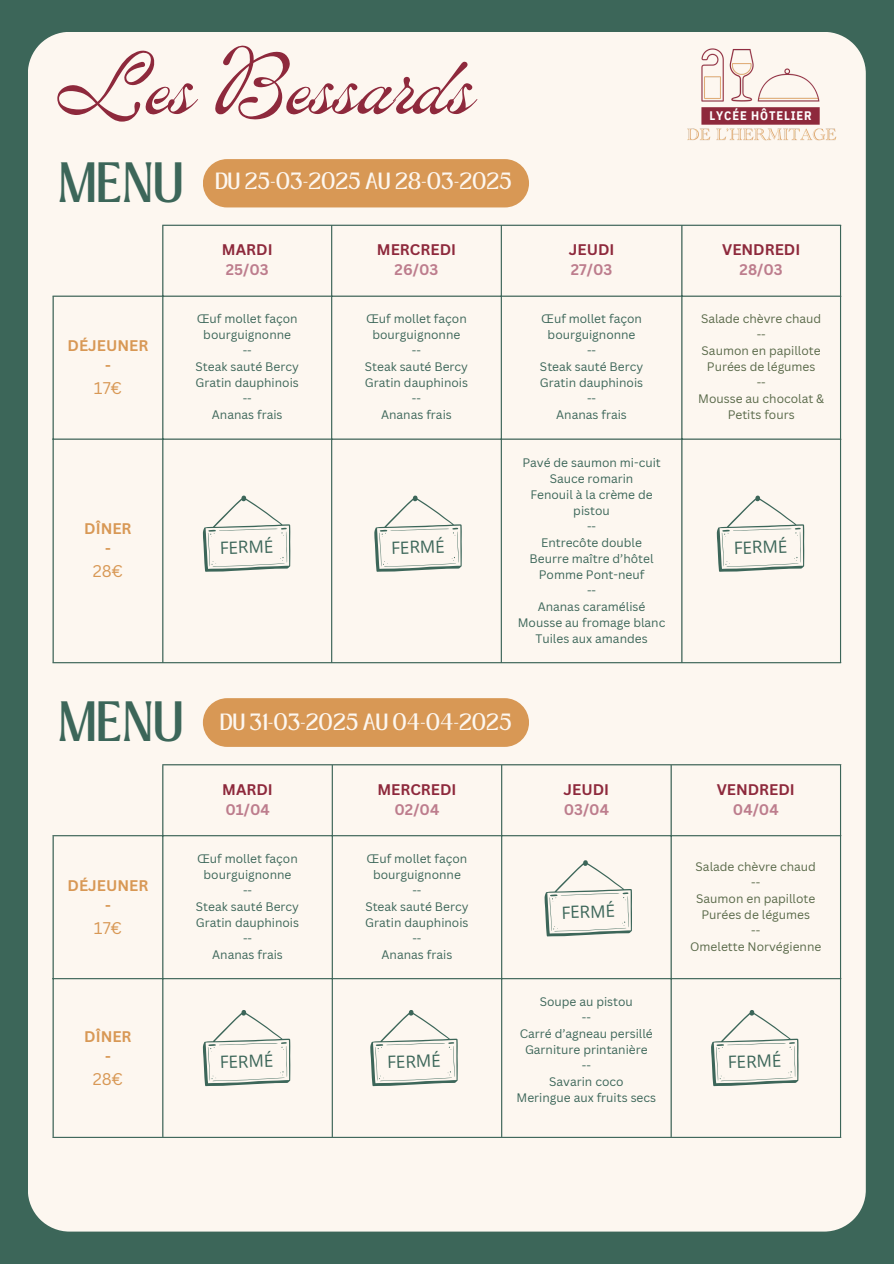
<style>
.page{position:relative;width:894px;height:1264px;background:#fff}
.page>*{position:absolute;margin:0;border:0;box-sizing:border-box;transform-origin:0 0}
.t1{font:85.5px "ED Lavonia";color:#8e293c}
.t2{font:43.5px "Loubag";color:#3c6659}
.t3{font:18px "Loubag";color:#fdf7f0}
.t4{font:16.95px "Open Sans";color:#3c6659}
.t5{font:16.5px "Canva Sans";color:#d89855}
.t6{font:700 15px "Canva Sans";color:#8e293c}
.t7{font:700 15px "Canva Sans";color:#bd7d8d}
.t8{font:700 15px "Canva Sans";color:#d89855}
.t9{font:700 12.3px "IBM Plex Sans Cond";letter-spacing:.07em;color:#fff}
.t10{font:12px/16px "Canva Sans";color:#3c6659;text-align:center}
.t11{font:12px/16px "Canva Sans";color:#596949;text-align:center}
</style>
<div class="page">
<div style="left:0;top:0;width:893px;height:1263px;background:#3c6659"></div>
<div style="left:28px;top:32px;width:837px;height:1199px;background:#fdf7f0"></div>
<hr style="left:53px;top:297px;width:1px;height:365px;background:#3c6659">
<hr style="left:162px;top:226px;width:1px;height:436px;background:#3c6659">
<hr style="left:331px;top:226px;width:1px;height:436px;background:#3c6659">
<hr style="left:500px;top:226px;width:1px;height:436px;background:#3c6659">
<hr style="left:681px;top:226px;width:1px;height:436px;background:#3c6659">
<hr style="left:839px;top:226px;width:1px;height:436px;background:#3c6659">
<hr style="left:162px;top:225px;width:678px;height:1px;background:#3c6659">
<hr style="left:53px;top:295px;width:787px;height:2px;background:#3c6659">
<hr style="left:53px;top:438px;width:787px;height:1px;background:#3c6659">
<hr style="left:53px;top:662px;width:787px;height:1px;background:#3c6659">
<div style="left:203px;top:159px;width:326px;height:48px;background:#d89855;border-radius:24px"></div>
<img style="left:696px;top:43px;width:152px;height:83px">
<img style="left:681px;top:126px;width:160px;height:19px">
<hr style="left:53px;top:836px;width:1px;height:300px;background:#3c6659">
<hr style="left:162px;top:765px;width:1px;height:371px;background:#3c6659">
<hr style="left:331px;top:765px;width:2px;height:371px;background:#3c6659">
<hr style="left:501px;top:765px;width:1px;height:371px;background:#3c6659">
<hr style="left:670px;top:765px;width:1px;height:371px;background:#3c6659">
<hr style="left:839px;top:765px;width:1px;height:371px;background:#3c6659">
<hr style="left:162px;top:764px;width:678px;height:1px;background:#3c6659">
<hr style="left:53px;top:835px;width:787px;height:1px;background:#3c6659">
<hr style="left:53px;top:978px;width:787px;height:1px;background:#3c6659">
<hr style="left:53px;top:1136px;width:787px;height:1px;background:#3c6659">
<div style="left:203px;top:698px;width:326px;height:49px;background:#d89855;border-radius:24px"></div>
<svg style="left:203px;top:495px;width:87px;height:77px;background:#e7e7df"></svg>
<svg style="left:374px;top:495px;width:87px;height:77px;background:#e8e7df"></svg>
<svg style="left:716px;top:495px;width:87px;height:77px;background:#e8e7e0"></svg>
<svg style="left:203px;top:1009px;width:87px;height:77px;background:#e7e7df"></svg>
<svg style="left:370px;top:1009px;width:87px;height:77px;background:#e8e7df"></svg>
<svg style="left:710px;top:1009px;width:88px;height:77px;background:#e8e7df"></svg>
<svg style="left:544px;top:860px;width:87px;height:76px;background:#e8e7df"></svg>
<p class="t1" style="left:57px;top:45px;width:418px">Les Bessards</p>
<p class="t2" style="left:57px;top:148px;width:127px">MENU</p>
<p class="t3" style="left:215px;top:167px;width:298px">DU 25-03-2025 AU 28-03-2025</p>
<p class="t8" style="left:68px;top:335px;width:82px">DÉJEUNER</p>
<p class="t8" style="left:105px;top:355px;width:7px">-</p>
<p class="t5" style="left:94px;top:377px;width:29px">17€</p>
<h1 class="t6" style="left:222px;top:239px;width:52px">MARDI</h1>
<p class="t7" style="left:226px;top:259px;width:44px">25/03</p>
<p class="t10" style="left:197px;top:310px;width:102px">Œuf mollet façon bourguignonne</p>
<p class="t10" style="left:243px;top:342px;width:11px">--</p>
<p class="t10" style="left:195px;top:358px;width:105px">Steak sauté Bercy</p>
<p class="t10" style="left:195px;top:374px;width:105px">Gratin dauphinois</p>
<p class="t10" style="left:243px;top:390px;width:11px">--</p>
<p class="t10" style="left:212px;top:406px;width:72px">Ananas frais</p>
<p class="t6" style="left:377px;top:239px;width:81px">MERCREDI</p>
<p class="t7" style="left:394px;top:259px;width:45px">26/03</p>
<p class="t10" style="left:366px;top:310px;width:102px">Œuf mollet façon bourguignonne</p>
<p class="t10" style="left:412px;top:342px;width:11px">--</p>
<p class="t10" style="left:365px;top:358px;width:105px">Steak sauté Bercy</p>
<p class="t10" style="left:365px;top:374px;width:105px">Gratin dauphinois</p>
<p class="t10" style="left:412px;top:390px;width:11px">--</p>
<p class="t10" style="left:381px;top:406px;width:72px">Ananas frais</p>
<h2 class="t6" style="left:568px;top:239px;width:47px">JEUDI</h2>
<h3 class="t7" style="left:570px;top:259px;width:43px">27/03</h3>
<p class="t10" style="left:541px;top:310px;width:102px">Œuf mollet façon bourguignonne</p>
<p class="t10" style="left:587px;top:342px;width:11px">--</p>
<p class="t10" style="left:540px;top:358px;width:105px">Steak sauté Bercy</p>
<p class="t10" style="left:539px;top:374px;width:105px">Gratin dauphinois</p>
<p class="t10" style="left:587px;top:390px;width:11px">--</p>
<p class="t10" style="left:556px;top:406px;width:72px">Ananas frais</p>
<p class="t9" style="left:709px;top:107px;width:104px">LYCÉE HÔTELIER</p>
<p class="t6" style="left:722px;top:239px;width:80px">VENDREDI</p>
<p class="t7" style="left:739px;top:259px;width:45px">28/03</p>
<p class="t11" style="left:700px;top:310px;width:122px">Salade chèvre chaud</p>
<p class="t11" style="left:756px;top:326px;width:11px">--</p>
<p class="t11" style="left:701px;top:342px;width:120px">Saumon en papillote</p>
<p class="t11" style="left:706px;top:358px;width:110px">Purées de légumes</p>
<p class="t11" style="left:756px;top:374px;width:11px">--</p>
<p class="t11" style="left:698px;top:390px;width:127px">Mousse au chocolat &amp;<br>Petits fours</p>
<p class="t8" style="left:84px;top:518px;width:49px">DÎNER</p>
<p class="t8" style="left:105px;top:538px;width:7px">-</p>
<p class="t5" style="left:93px;top:559px;width:32px">28€</p>
<p class="t10" style="left:522px;top:454px;width:140px">Pavé de saumon mi-cuit<br>Sauce romarin</p>
<p class="t10" style="left:530px;top:486px;width:124px">Fenouil à la crème de pistou</p>
<p class="t10" style="left:587px;top:518px;width:11px">--</p>
<p class="t10" style="left:541px;top:534px;width:102px">Entrecôte double</p>
<p class="t10" style="left:529px;top:550px;width:125px">Beurre maître d’hôtel</p>
<p class="t10" style="left:538px;top:566px;width:107px">Pomme Pont-neuf</p>
<p class="t10" style="left:587px;top:582px;width:11px">--</p>
<p class="t10" style="left:537px;top:598px;width:109px">Ananas caramélisé</p>
<p class="t10" style="left:517px;top:614px;width:149px">Mousse au fromage blanc<br>Tuiles aux amandes</p>
<p class="t4" style="left:219px;top:536px;width:55px;rotate:-2deg">FERMÉ</p>
<p class="t4" style="left:391px;top:536px;width:55px;rotate:-2deg">FERMÉ</p>
<p class="t4" style="left:733px;top:536px;width:55px;rotate:-2deg">FERMÉ</p>
<p class="t2" style="left:57px;top:687px;width:127px">MENU</p>
<p class="t3" style="left:220px;top:707px;width:293px">DU 31-03-2025 AU 04-04-2025</p>
<p class="t8" style="left:68px;top:874px;width:82px">DÉJEUNER</p>
<h3 class="t8" style="left:105px;top:894px;width:7px">-</h3>
<h3 class="t5" style="left:94px;top:916px;width:29px">17€</h3>
<p class="t8" style="left:84px;top:1025px;width:49px">DÎNER</p>
<p class="t8" style="left:105px;top:1045px;width:7px">-</p>
<p class="t5" style="left:93px;top:1067px;width:32px">28€</p>
<p class="t6" style="left:222px;top:778px;width:52px">MARDI</p>
<p class="t7" style="left:225px;top:798px;width:46px">01/04</p>
<h2 class="t10" style="left:197px;top:850px;width:102px">Œuf mollet façon bourguignonne</h2>
<p class="t10" style="left:243px;top:882px;width:11px">--</p>
<p class="t10" style="left:196px;top:898px;width:105px">Steak sauté Bercy</p>
<p class="t10" style="left:196px;top:914px;width:105px">Gratin dauphinois</p>
<p class="t10" style="left:243px;top:930px;width:11px">--</p>
<p class="t10" style="left:212px;top:946px;width:72px">Ananas frais</p>
<p class="t6" style="left:377px;top:778px;width:81px">MERCREDI</p>
<p class="t7" style="left:394px;top:798px;width:46px">02/04</p>
<p class="t10" style="left:366px;top:850px;width:102px">Œuf mollet façon bourguignonne</p>
<p class="t10" style="left:412px;top:882px;width:11px">--</p>
<p class="t10" style="left:365px;top:898px;width:105px">Steak sauté Bercy</p>
<p class="t10" style="left:365px;top:914px;width:105px">Gratin dauphinois</p>
<p class="t10" style="left:412px;top:930px;width:11px">--</p>
<p class="t10" style="left:381px;top:946px;width:72px">Ananas frais</p>
<p class="t6" style="left:563px;top:778px;width:47px">JEUDI</p>
<h3 class="t7" style="left:563px;top:798px;width:47px">03/04</h3>
<p class="t4" style="left:561px;top:900px;width:55px;rotate:-2deg">FERMÉ</p>
<p class="t6" style="left:716px;top:778px;width:80px">VENDREDI</p>
<h3 class="t7" style="left:732px;top:798px;width:47px">04/04</h3>
<p class="t11" style="left:695px;top:858px;width:122px">Salade chèvre chaud</p>
<p class="t11" style="left:751px;top:874px;width:11px">--</p>
<p class="t11" style="left:696px;top:890px;width:120px">Saumon en papillote</p>
<p class="t11" style="left:701px;top:906px;width:110px">Purées de légumes</p>
<p class="t11" style="left:751px;top:922px;width:11px">--</p>
<p class="t11" style="left:690px;top:938px;width:133px">Omelette Norvégienne</p>
<p class="t10" style="left:539px;top:993px;width:95px">Soupe au pistou</p>
<p class="t10" style="left:581px;top:1009px;width:11px">--</p>
<p class="t10" style="left:519px;top:1025px;width:134px">Carré d’agneau persillé</p>
<p class="t10" style="left:525px;top:1041px;width:124px">Garniture printanière</p>
<p class="t10" style="left:581px;top:1057px;width:11px">--</p>
<p class="t10" style="left:549px;top:1073px;width:76px">Savarin coco</p>
<p class="t10" style="left:516px;top:1089px;width:141px">Meringue aux fruits secs</p>
<p class="t4" style="left:219px;top:1050px;width:55px;rotate:-2deg">FERMÉ</p>
<p class="t4" style="left:387px;top:1050px;width:55px;rotate:-2deg">FERMÉ</p>
<p class="t4" style="left:727px;top:1050px;width:55px;rotate:-2deg">FERMÉ</p>
</div>
